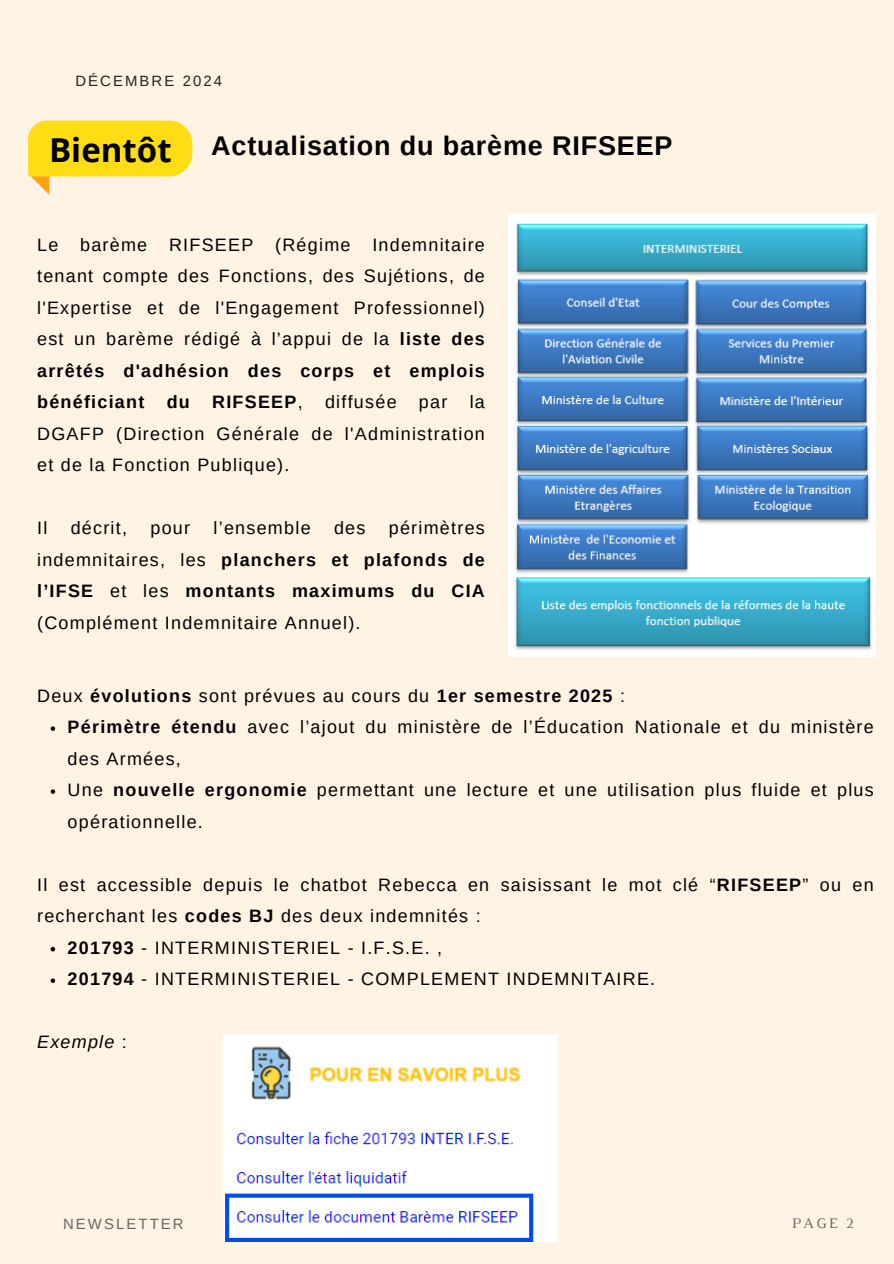
<style>
.page{position:relative;width:894px;height:1264px;background:#fff}
.page>*{position:absolute;margin:0;border:0;box-sizing:border-box;transform-origin:0 0}
.t1{font:700 33px "Open Sans";color:#000}
.t2{font:700 27px "Arimo";letter-spacing:.03em;color:#000}
.t3{font:18px/31.5px "Arimo";letter-spacing:.07em;color:#000}
.t4{font:italic 18px "Arimo";letter-spacing:.07em;color:#000}
.t5{font:14.85px "Arimo";letter-spacing:.14em;color:#222}
.t6{font:14.85px "Arimo";letter-spacing:.14em;color:#666}
.t7{font:14.85px "Luthier";color:#666}
.s1{font-weight:700}
.s2{font-style:normal}
</style>
<div class="page">
<div style="left:0;top:0;width:893px;height:1263px;background:#fff3e4"></div>
<svg style="left:28px;top:120px;width:164px;height:75px"></svg>
<img style="left:508px;top:214px;width:367px;height:442px">
<img style="left:224px;top:1034px;width:333px;height:207px">
<svg style="left:51px;top:726px;width:4px;height:5px"></svg>
<svg style="left:51px;top:789px;width:4px;height:5px"></svg>
<svg style="left:51px;top:947px;width:4px;height:4px"></svg>
<svg style="left:51px;top:978px;width:4px;height:5px"></svg>
<h3 class="t5" style="left:75px;top:72px;width:148px">DÉCEMBRE 2024</h3>
<h3 class="t1" style="left:49px;top:126px;width:124px">Bientôt</h3>
<h3 class="t2" style="left:211px;top:130px;width:462px">Actualisation du barème RIFSEEP</h3>
<p class="t3" style="left:37px;top:229px;width:449px;text-align:justify">Le barème RIFSEEP (Régime Indemnitaire tenant compte des Fonctions, des Sujétions, de l'Expertise et de l'Engagement Professionnel) est un barème rédigé à l’appui de la <span class="s1">liste des arrêtés d'adhésion des corps et emplois bénéficiant du RIFSEEP</span>, diffusée par la DGAFP (Direction Générale de l'Administration et de la Fonction Publique).</p>
<p class="t3" style="left:37px;top:512px;width:449px;text-align:justify;text-indent:351px">périmètres indemnitaires, les <span class="s1">planchers et plafonds de l’IFSE</span> et les <span class="s1">montants maximums du CIA </span>(Complément Indemnitaire Annuel).</p>
<p class="t3" style="left:37px;top:512px;width:12px">Il</p>
<p class="t3" style="left:71px;top:512px;width:58px">décrit,</p>
<p class="t3" style="left:150px;top:512px;width:41px">pour</p>
<p class="t3" style="left:213px;top:512px;width:99px">l’ensemble</p>
<p class="t3" style="left:334px;top:512px;width:33px">des</p>
<p class="t3" style="left:37px;top:679px;width:589px">Deux <span class="s1">évolutions</span> sont prévues au cours du <span class="s1">1er semestre 2025</span> :</p>
<h3 class="t3" style="left:68px;top:711px;width:807px"><span class="s1">Périmètre étendu</span> avec l’ajout du ministère de l’Éducation Nationale et du ministère des Armées,</h3>
<p class="t3" style="left:68px;top:774px;width:807px">Une <span class="s1">nouvelle ergonomie</span> permettant une lecture et une utilisation plus fluide et plus opérationnelle.</p>
<p class="t3" style="left:37px;top:868px;width:837px">Il est accessible depuis le chatbot Rebecca en saisissant le mot clé “<span class="s1">RIFSEEP</span>” ou en recherchant les <span class="s1">codes BJ</span> des deux indemnités :</p>
<h3 class="t3" style="left:68px;top:931px;width:376px"><span class="s1">201793</span> - INTERMINISTERIEL - I.F.S.E. ,</h3>
<p class="t3" style="left:68px;top:963px;width:589px"><span class="s1">201794</span> - INTERMINISTERIEL - COMPLEMENT INDEMNITAIRE.</p>
<p class="t4" style="left:37px;top:1031px;width:91px">Exemple <span class="s2">:</span></p>
<h1 class="t6" style="left:63px;top:1215px;width:122px">NEWSLETTER</h1>
<h2 class="t7" style="left:791px;top:1217px;width:63px">PAGE 2</h2>
</div>
